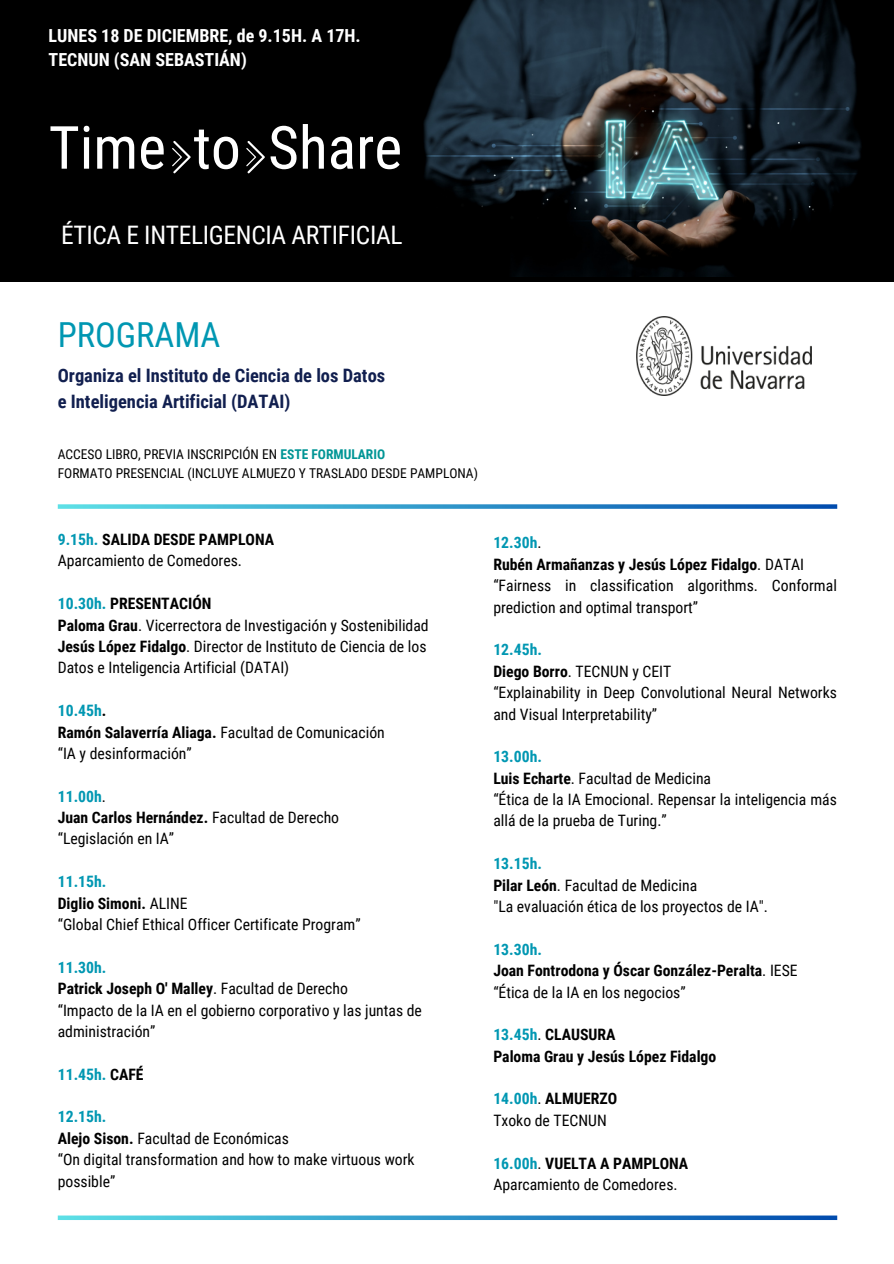
<style>
.page{position:relative;width:894px;height:1264px;background:#fff}
.page>*{position:absolute;margin:0;border:0;box-sizing:border-box;transform-origin:0 0}
.t1{font:59.55px "Roboto Condensed";color:#fff}
.t2{font:34.5px "Roboto Condensed";color:#0097b2}
.t3{font:25.5px "Roboto Condensed";letter-spacing:-.015em;color:#fff}
.t4{font:700 18.45px/25.8px "Roboto Condensed";color:#111f4f}
.t5{font:700 18px "Roboto Condensed";color:#fff}
.t6{font:15.75px/21.3px "Roboto Condensed";color:#000}
.t7{font:700 15.75px "Roboto Condensed";color:#000}
.t8{font:700 15.75px "Roboto Condensed";color:#0097b2}
.t9{font:13.5px/19.2px "Roboto Condensed";color:#000}
.s1{font-weight:700;color:#009595}
.s2{color:#0097b2}
.s3{font-weight:700}
.s4{color:#000}
.s5{font-weight:400}
.s6{font-weight:400;color:#000}
</style>
<div class="page">
<div style="left:0;top:0;width:893px;height:281px;background:#000"></div>
<img style="left:423px;top:0;width:438px;height:277px">
<svg style="left:172px;top:141px;width:18px;height:32px"></svg>
<svg style="left:246px;top:141px;width:19px;height:32px"></svg>
<svg style="left:58px;top:1215px;width:779px;height:4px"></svg>
<img style="left:636px;top:317px;width:175px;height:79px">
<svg style="left:58px;top:504px;width:779px;height:5px"></svg>
<p class="t5" style="left:49px;top:25px;width:313px">LUNES 18 DE DICIEMBRE, de 9.15H. A 17H.</p>
<p class="t5" style="left:49px;top:50px;width:200px">TECNUN (SAN SEBASTIÁN)</p>
<p class="t1" style="left:49px;top:113px;width:355px">Time to Share</p>
<p class="t3" style="left:61px;top:220px;width:342px">ÉTICA E INTELIGENCIA ARTIFICIAL</p>
<p class="t2" style="left:58px;top:315px;width:164px">PROGRAMA</p>
<p class="t4" style="left:58px;top:363px;width:329px">Organiza el Instituto de Ciencia de los Datos e Inteligencia Artificial (DATAI)</p>
<p class="t9" style="left:58px;top:445px;width:421px">ACCESO LIBRO, PREVIA INSCRIPCIÓN EN <span class="s1">ESTE FORMULARIO<br></span>FORMATO PRESENCIAL (INCLUYE ALMUEZO Y TRASLADO DESDE PAMPLONA)</p>
<p class="t7" style="left:58px;top:530px;width:218px"><span class="s2">9.15h.</span> SALIDA DESDE PAMPLONA</p>
<p class="t6" style="left:58px;top:550px;width:186px">Aparcamiento de Comedores.</p>
<p class="t7" style="left:58px;top:594px;width:155px"><span class="s2">10.30h.</span> PRESENTACIÓN</p>
<p class="t6" style="left:58px;top:614px;width:372px"><span class="s3">Paloma Grau</span>. Vicerrectora de Investigación y Sostenibilidad</p>
<p class="t6" style="left:58px;top:636px;width:370px"><span class="s3">Jesús López Fidalgo</span>. Director de Instituto de Ciencia de los<br>Datos e Inteligencia Artificial (DATAI)</p>
<p class="t8" style="left:58px;top:701px;width:50px">10.45h<span class="s4">.</span></p>
<p class="t7" style="left:58px;top:723px;width:328px">Ramón Salaverría Aliaga. <span class="s5">Facultad de Comunicación</span></p>
<p class="t6" style="left:58px;top:743px;width:136px">“IA y desinformación”</p>
<p class="t8" style="left:58px;top:787px;width:50px">11.00h<span class="s6">.</span></p>
<p class="t7" style="left:58px;top:808px;width:283px">Juan Carlos Hernández. <span class="s5">Facultad de Derecho</span></p>
<p class="t6" style="left:58px;top:828px;width:118px">“Legislación en IA”</p>
<p class="t8" style="left:58px;top:872px;width:50px">11.15h.</p>
<p class="t7" style="left:58px;top:894px;width:131px">Diglio Simoni. <span class="s5">ALINE</span></p>
<p class="t6" style="left:58px;top:914px;width:304px">“Global Chief Ethical Officer Certificate Program”</p>
<p class="t8" style="left:58px;top:958px;width:50px">11.30h.</p>
<p class="t7" style="left:58px;top:979px;width:291px">Patrick Joseph O' Malley<span class="s5">. Facultad de Derecho</span></p>
<p class="t6" style="left:58px;top:999px;width:365px">“Impacto de la IA en el gobierno corporativo y las juntas de administración”</p>
<p class="t8" style="left:58px;top:1065px;width:87px">11.45h. <span class="s4">CAFÉ</span></p>
<p class="t8" style="left:58px;top:1107px;width:50px">12.15h.</p>
<p class="t6" style="left:58px;top:1127px;width:233px"><span class="s3">Alejo Sison.</span> Facultad de Económicas</p>
<p class="t6" style="left:58px;top:1149px;width:358px">“On digital transformation and how to make virtuous work possible”</p>
<p class="t8" style="left:493px;top:534px;width:50px">12.30h<span class="s6">.</span></p>
<p class="t7" style="left:493px;top:555px;width:312px">Rubén Armañanzas y Jesús López Fidalgo<span class="s5">. DATAI</span></p>
<p class="t6" style="left:493px;top:575px;width:345px">“Fairness in classification algorithms. Conformal prediction and optimal transport”</p>
<p class="t8" style="left:493px;top:640px;width:50px">12.45h.</p>
<p class="t6" style="left:493px;top:660px;width:179px"><span class="s3">Diego Borro</span>. TECNUN y CEIT</p>
<p class="t6" style="left:493px;top:682px;width:345px">“Explainability in Deep Convolutional Neural Networks and Visual Interpretability”</p>
<p class="t8" style="left:493px;top:747px;width:50px">13.00h.</p>
<p class="t6" style="left:493px;top:767px;width:219px"><span class="s3">Luis Echarte</span>. Facultad de Medicina</p>
<p class="t6" style="left:493px;top:789px;width:345px">“Ética de la IA Emocional. Repensar la inteligencia más allá de la prueba de Turing.”</p>
<p class="t8" style="left:493px;top:854px;width:50px">13.15h.</p>
<p class="t6" style="left:493px;top:874px;width:205px"><span class="s3">Pilar León</span>. Facultad de Medicina</p>
<p class="t6" style="left:493px;top:895px;width:276px">"La evaluación ética de los proyectos de IA".</p>
<p class="t8" style="left:493px;top:940px;width:50px">13.30h.</p>
<p class="t7" style="left:493px;top:961px;width:306px">Joan Fontrodona y Óscar González-Peralta<span class="s5">. IESE</span></p>
<p class="t6" style="left:493px;top:981px;width:194px">“Ética de la IA en los negocios”</p>
<p class="t7" style="left:493px;top:1025px;width:124px"><span class="s2">13.45h</span><span class="s5">.</span> CLAUSURA</p>
<p class="t7" style="left:493px;top:1047px;width:224px">Paloma Grau y Jesús López Fidalgo</p>
<p class="t7" style="left:493px;top:1089px;width:125px"><span class="s2">14.00h</span><span class="s5">.</span> ALMUERZO</p>
<p class="t6" style="left:493px;top:1109px;width:115px">Txoko de TECNUN</p>
<p class="t7" style="left:493px;top:1153px;width:196px"><span class="s2">16.00h</span><span class="s5">.</span> VUELTA A PAMPLONA</p>
<p class="t6" style="left:493px;top:1173px;width:186px">Aparcamiento de Comedores.</p>
</div>
